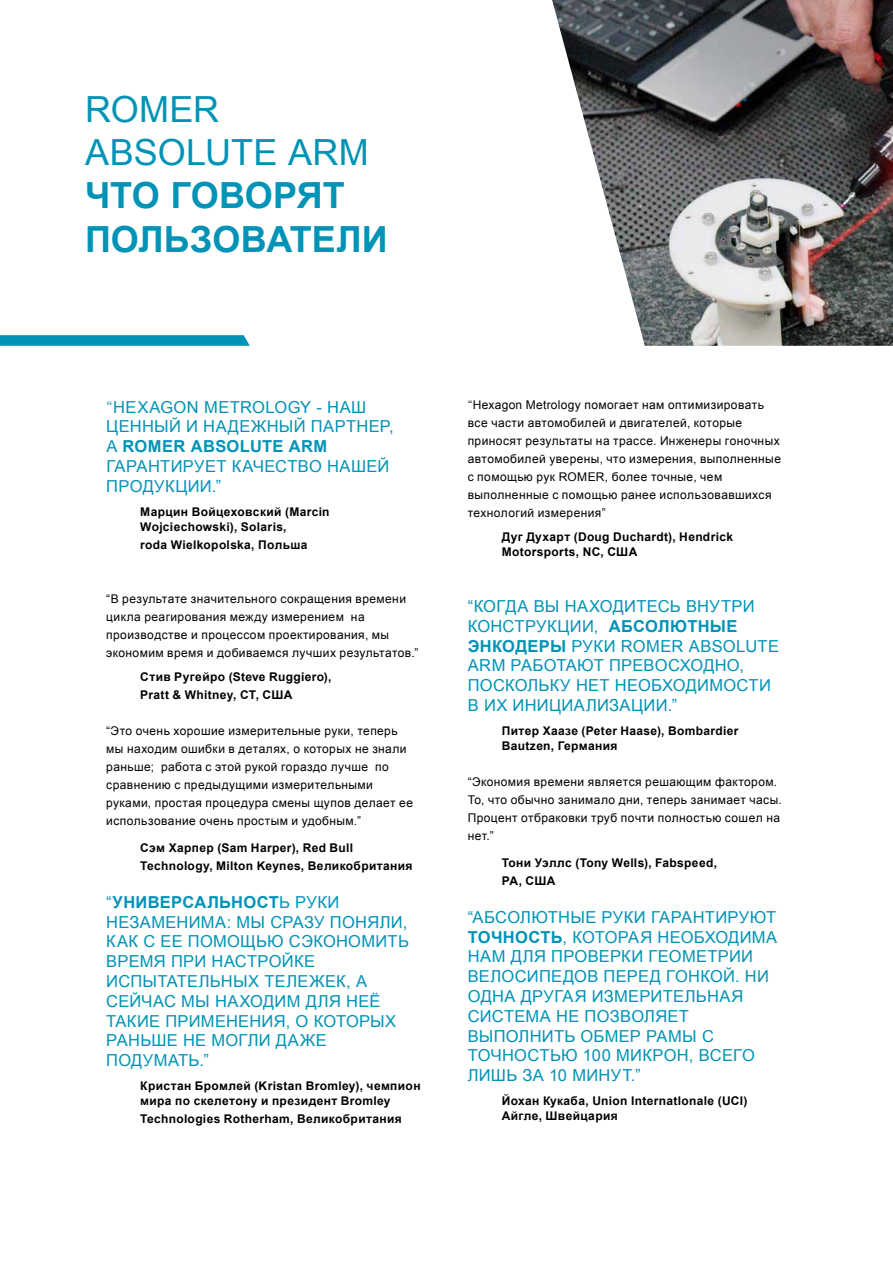
<style>
.page{position:relative;width:893px;height:1263px;background:#fff}
.page>*{position:absolute;margin:0;border:0;box-sizing:border-box;transform-origin:0 0}
.t1{font:700 36px/43.2px "Arial";color:#0093b6}
.t2{font:36px/43.2px "Arial";letter-spacing:.005em;color:#0093b6}
.t3{font:16.5px/19.8px "Arial";letter-spacing:.015em;color:#0093b6}
.t4{font:700 16.5px/19.8px "Arial";letter-spacing:.02em;color:#0093b6}
.t5{font:12px/18px "Arial";letter-spacing:.035em;color:#000}
.t6{font:700 12px/15px "Arial";letter-spacing:.03em;color:#000}
.s1{font-family:"Akkurat Light Pro"}
.s2{font-weight:400}
.s3{font-weight:700}
</style>
<div class="page">
<img style="left:552px;top:0;width:338px;height:346px">
<svg style="left:0;top:335px;width:250px;height:11px;background:#0b97b9"></svg>
<h1 class="t2" style="left:85px;top:88px;width:254px">ROMER<br>ABSO LUTE ARM</h1>
<h1 class="t1" style="left:85px;top:175px;width:299px">ЧТО ГОВОРЯТ<br>ПОЛЬЗОВАТЕЛИ</h1>
<h2 class="t3" style="left:106px;top:397px;width:235px"><span class="s1">“</span>HEXAGON METROLOGY - НАШ<br>ЦЕНН</h2>
<h2 class="t3" style="left:154px;top:417px;width:63px">ЫЙ И НАДЕЖН</h2>
<h2 class="t3" style="left:279px;top:417px;width:45px">ЫЙ ПАРТНЕР</h2>
<h2 class="t3" style="left:389px;top:417px;width:6px">,</h2>
<h2 class="t4" style="left:106px;top:437px;width:30px"><span class="s2">A</span> romer</h2>
<h2 class="t4" style="left:191px;top:437px;width:13px">absol</h2>
<h2 class="t4" style="left:250px;top:437px;width:53px">ute arm</h2>
<h2 class="t3" style="left:106px;top:456px;width:21px">ГАРАНТИРУЕТ</h2>
<h2 class="t3" style="left:232px;top:456px;width:68px">КАЧЕСТВО</h2>
<h2 class="t3" style="left:327px;top:456px;width:14px">НАШЕ</h2>
<h2 class="t3" style="left:378px;top:456px;width:13px">Й</h2>
<h2 class="t3" style="left:106px;top:476px;width:13px">ПРОДУК</h2>
<h2 class="t3" style="left:175px;top:476px;width:47px">ЦИИ .”</h2>
<p class="t6" style="left:140px;top:504px;width:191px">Марцин Войцеховский (Marcin<br>Wojciechowski), Solaris,</p>
<p class="t6" style="left:140px;top:537px;width:169px">roda Wielkopolska, Польша</p>
<p class="t5" style="left:106px;top:590px;width:314px">“В РЕЗУЛЬТАТЕ ЗНАЧИТЕЛЬНОГО СОКРАЩЕНИЯ ВРЕМЕНИ ЦИКЛА РЕАГИРОВАНИЯ МЕЖДУ ИЗМЕРЕНИЕМ НА ПРОИЗВОДСТВЕ И ПРОЦЕССОМ ПРОЕКТИРОВАНИЯ, МЫ ЭКОНОМИМ ВРЕМЯ И ДОБИВАЕМСЯ ЛУЧШИХ РЕЗУЛЬТАТОВ.”</p>
<p class="t6" style="left:140px;top:668px;width:192px;line-height:18px">Стив Ругейро (Steve Ruggiero),<br>Pratt &amp; Whitney, CT, США</p>
<p class="t5" style="left:106px;top:722px;width:308px">“ЭТО ОЧЕНЬ ХОРОШИЕ ИЗМЕРИТЕЛЬНЫЕ РУКИ, ТЕПЕРЬ МЫ НАХОДИМ ОШИБКИ В ДЕТАЛЯХ, О КОТОРЫХ НЕ ЗНАЛИ РАНЬШЕ; РАБОТА С ЭТОЙ РУКОЙ ГОРАЗДО ЛУЧШЕ ПО СРАВНЕНИЮ С ПРЕДЫДУЩИМИ ИЗМЕРИТЕЛЬНЫМИ РУКАМИ, ПРОСТАЯ ПРОЦЕДУРА СМЕНЫ ЩУПОВ ДЕЛАЕТ ЕЕ ИСПОЛЬЗОВАНИЕ ОЧЕНЬ ПРОСТЫМ И УДОБНЫМ.”</p>
<p class="t6" style="left:140px;top:839px;width:274px;line-height:18px">Сэм Харпер (Sam Harper), Red Bull<br>Technology, Milton Keynes, Великобритания</p>
<h2 class="t4" style="left:106px;top:892px;width:54px"><span class="s2">“</span>Универсал</h2>
<h2 class="t4" style="left:219px;top:892px;width:25px">ьност</h2>
<h2 class="t3" style="left:106px;top:892px;width:201px;text-indent:173px">Ь РУКИ<br>НЕЗАМЕНИМА: МЫ СРАЗУ</h2>
<h2 class="t3" style="left:330px;top:912px;width:13px">ПОНЯ</h2>
<h2 class="t3" style="left:380px;top:912px;width:29px">ЛИ,</h2>
<h2 class="t3" style="left:106px;top:932px;width:208px">КАК С ЕЕ ПОМОЩЬЮ СЭКОНОМИТЬ<br>ВРЕМЯ</h2>
<h2 class="t3" style="left:171px;top:951px;width:12px">ПРИ</h2>
<h2 class="t3" style="left:212px;top:951px;width:48px">НАСТРО</h2>
<h2 class="t3" style="left:282px;top:951px;width:23px">ЙКЕ</h2>
<h2 class="t3" style="left:106px;top:971px;width:63px">ИСПЫТАТЕЛЬН</h2>
<h2 class="t3" style="left:233px;top:971px;width:44px">ЫХ ТЕЛЕЖЕК</h2>
<h2 class="t3" style="left:346px;top:971px;width:22px">, А</h2>
<h2 class="t3" style="left:106px;top:991px;width:158px">СЕЙЧАС МЫ НАХОДИМ</h2>
<h2 class="t3" style="left:306px;top:991px;width:13px">ДЛЯ</h2>
<h2 class="t3" style="left:346px;top:991px;width:36px">НЕ Ё</h2>
<h2 class="t3" style="left:106px;top:1011px;width:12px">ТАКИЕ</h2>
<h2 class="t3" style="left:165px;top:1011px;width:13px">ПРИМЕНЕНИЯ</h2>
<h2 class="t3" style="left:286px;top:1011px;width:40px">, О КОТОР</h2>
<h2 class="t3" style="left:370px;top:1011px;width:28px">ЫХ</h2>
<h2 class="t3" style="left:106px;top:1031px;width:13px">РАНЬШЕ</h2>
<h2 class="t3" style="left:183px;top:1031px;width:107px">НЕ МОГЛИДАЖЕ</h2>
<h2 class="t3" style="left:106px;top:1050px;width:13px">ПОДУМАТЬ</h2>
<h2 class="t3" style="left:199px;top:1050px;width:11px">.”</h2>
<p class="t6" style="left:140px;top:1079px;width:282px">Кристан Бромлей (Kristan Bromley), чемпион мира по скелетону и президент Bromley</p>
<p class="t6" style="left:140px;top:1112px;width:263px">Technologies Rotherham, Великобритания</p>
<p class="t5" style="left:468px;top:396px;width:315px"><span class="s1">“</span>HEXAGON METROLOGY ПОМОГАЕТ НАМ ОПТИМИЗИРОВАТЬ ВСЕ ЧАСТИ АВТОМОБИЛЕЙ И ДВИГАТЕЛЕЙ, КОТОРЫЕ ПРИНОСЯТ РЕЗУЛЬТАТЫ НА ТРАССЕ. ИНЖЕНЕРЫ ГОНОЧНЫХ АВТОМОБИЛЕЙ УВЕРЕНЫ, ЧТО ИЗМЕРЕНИЯ, ВЫПОЛНЕННЫЕ С ПОМОЩЬЮ РУК ROMER, БОЛЕЕ ТОЧНЫЕ, ЧЕМ ВЫПОЛНЕННЫЕ С ПОМОЩЬЮ РАНЕЕ ИСПОЛЬЗОВАВШИХСЯ ТЕХНОЛОГИЙ ИЗМЕРЕНИЯ”</p>
<p class="t6" style="left:502px;top:530px;width:233px">Дуг Духарт (Doug Duchardt), Hendrick<br>Motorsports, NC, США</p>
<h2 class="t3" style="left:468px;top:596px;width:145px">“КОГДА ВЫ НАХОДИТЕ</h2>
<h2 class="t3" style="left:658px;top:596px;width:41px">СЬ ВНУТРИ</h2>
<h2 class="t3" style="left:468px;top:616px;width:12px">КОН</h2>
<h2 class="t3" style="left:503px;top:616px;width:24px">СТРУК</h2>
<h2 class="t4" style="left:468px;top:616px;width:155px;text-indent:90px"><span class="s2">ЦИИ,</span> абсолютные<br>ЭНКОДЕРЫ <span class="s2">РУКИ</span></h2>
<h2 class="t3" style="left:621px;top:636px;width:158px">ROMER ABSOLUTE</h2>
<h2 class="t3" style="left:468px;top:656px;width:88px">ARM РАБОТА</h2>
<h2 class="t3" style="left:577px;top:656px;width:45px">ЮТ ПРЕВО</h2>
<h2 class="t3" style="left:668px;top:656px;width:36px">СХОДНО</h2>
<h2 class="t3" style="left:739px;top:656px;width:6px">,</h2>
<h2 class="t3" style="left:468px;top:676px;width:50px">ПОСКОЛЬКУ</h2>
<h2 class="t3" style="left:576px;top:676px;width:12px">НЕТ</h2>
<h2 class="t3" style="left:615px;top:676px;width:13px">НЕО</h2>
<h2 class="t3" style="left:651px;top:676px;width:35px">БХОДИМО</h2>
<h2 class="t3" style="left:737px;top:676px;width:24px">СТИ</h2>
<h2 class="t3" style="left:468px;top:695px;width:58px">В ИХ ИНИ</h2>
<h2 class="t3" style="left:549px;top:695px;width:25px">ЦИАЛИЗА</h2>
<h2 class="t3" style="left:631px;top:695px;width:48px">ЦИИ .”</h2>
<p class="t6" style="left:502px;top:724px;width:238px">Питер Хаазе (Peter Haase), Bombardier<br>Bautzen, Германия</p>
<p class="t5" style="left:468px;top:773px;width:316px">“ЭКОНОМИЯ ВРЕМЕНИ ЯВЛЯЕТСЯ РЕШАЮЩИМ ФАКТОРОМ.<br>ТО, ЧТО ОБЫЧНО ЗАНИМАЛО ДНИ, ТЕПЕРЬ ЗАНИМАЕТ ЧАСЫ.<br>ПРОЦЕНТ ОТБРАКОВКИ ТРУБ ПОЧТИ ПОЛНОСТЬЮ СОШЕЛ НА НЕТ.”</p>
<p class="t6" style="left:502px;top:854px;width:217px;line-height:18px">Тони Уэллс (Tony Wells), Fabspeed,<br>PA, США</p>
<h2 class="t3" style="left:468px;top:907px;width:146px">“АБСОЛ ЮТН ЫЕ РУКИ</h2>
<h2 class="t3" style="left:651px;top:907px;width:21px">ГАРАНТИРУ</h2>
<h2 class="t3" style="left:750px;top:907px;width:26px">ЮТ</h2>
<h2 class="t4" style="left:468px;top:927px;width:48px">точност</h2>
<h2 class="t3" style="left:551px;top:927px;width:34px"><span class="s3">ь</span>, КОТОРАЯ</h2>
<h2 class="t3" style="left:657px;top:927px;width:13px">НЕО</h2>
<h2 class="t3" style="left:694px;top:927px;width:35px">БХОДИМА</h2>
<h2 class="t3" style="left:468px;top:947px;width:13px">НАМ</h2>
<h2 class="t3" style="left:511px;top:947px;width:13px">ДЛЯ</h2>
<h2 class="t3" style="left:551px;top:947px;width:13px">ПРОВЕРКИ</h2>
<h2 class="t3" style="left:648px;top:947px;width:23px">ГЕОМЕТРИИ</h2>
<h2 class="t3" style="left:468px;top:967px;width:13px">ВЕЛО</h2>
<h2 class="t3" style="left:515px;top:967px;width:25px">СИПЕДОВ</h2>
<h2 class="t3" style="left:604px;top:967px;width:13px">ПЕРЕД</h2>
<h2 class="t3" style="left:666px;top:967px;width:22px">ГОНКО</h2>
<h2 class="t3" style="left:723px;top:967px;width:45px">Й. НИ</h2>
<h2 class="t3" style="left:468px;top:986px;width:13px">ОДНА</h2>
<h2 class="t3" style="left:521px;top:986px;width:13px">ДРУ</h2>
<h2 class="t3" style="left:554px;top:986px;width:50px">ГАЯ ИЗМЕРИТЕЛЬНАЯ</h2>
<h2 class="t3" style="left:468px;top:1006px;width:49px">СИСТЕМА</h2>
<h2 class="t3" style="left:556px;top:1006px;width:41px">НЕ ПОЗВОЛЯЕТ</h2>
<h2 class="t3" style="left:468px;top:1026px;width:39px">ВЫПОЛНИТЬ</h2>
<h2 class="t3" style="left:580px;top:1026px;width:37px">ОБМЕР</h2>
<h2 class="t3" style="left:646px;top:1026px;width:13px">РАМ</h2>
<h2 class="t3" style="left:682px;top:1026px;width:33px">Ы С</h2>
<h2 class="t3" style="left:468px;top:1046px;width:162px">ТОЧНОСТЬЮ 100 МИКРОН</h2>
<h2 class="t3" style="left:689px;top:1046px;width:64px">, ВСЕГО</h2>
<h2 class="t3" style="left:468px;top:1066px;width:14px">ЛИШЬ</h2>
<h2 class="t3" style="left:522px;top:1066px;width:63px">ЗА 10 МИНУТ</h2>
<h2 class="t3" style="left:631px;top:1066px;width:11px">.”</h2>
<p class="t6" style="left:502px;top:1094px;width:247px">Йохан Кукаба, Union Internatlonale (UCI)<br>Айгле, Швейцария</p>
</div>
